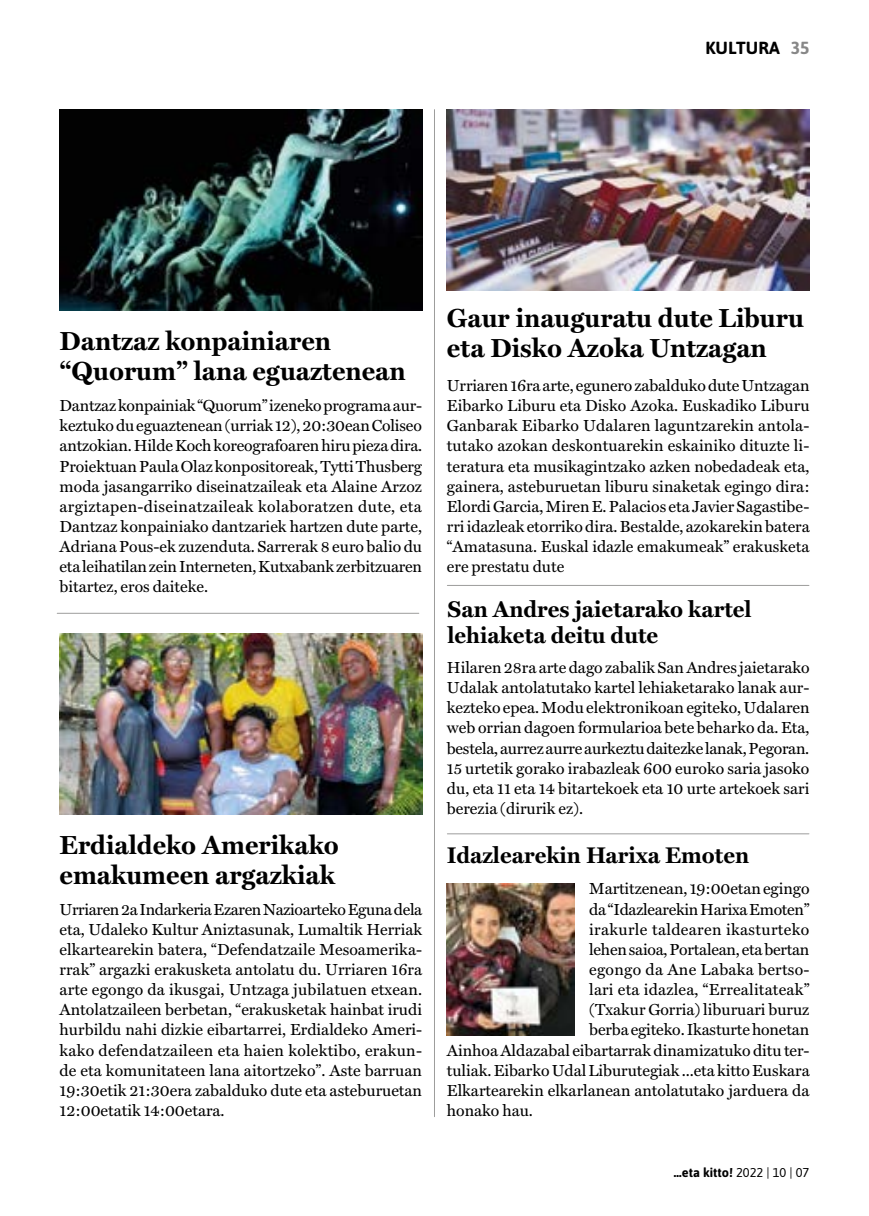
<style>
.page{position:relative;width:869px;height:1216px;background:#fff}
.page>*{position:absolute;margin:0;border:0;box-sizing:border-box;transform-origin:0 0}
.t1{font:700 26.25px/29.8px "Miller Text";color:#000}
.t2{font:700 22.75px/26.2px "Miller Text";color:#000}
.t3{font:700 17.5px "Asap";letter-spacing:.01em;color:#000}
.t4{font:16.1px/20.1px "Miller Text Roman";color:#000;text-align:justify}
.t5{font:16.1px "Miller Text Roman";letter-spacing:.02em;color:#000}
.t6{font:700 12.78px "Asap";color:#000}
.s1{color:#878787}
.s2{font-weight:400}
</style>
<div class="page">
<hr style="left:434px;top:110px;width:1px;height:1006px;background:#9d9d9c">
<hr style="left:57px;top:613px;width:361px;height:1px;background:#9d9d9c">
<hr style="left:447px;top:585px;width:361px;height:1px;background:#9d9d9c">
<hr style="left:447px;top:833px;width:361px;height:1px;background:#9d9d9c">
<img style="left:60px;top:109px;width:362px;height:202px">
<img style="left:60px;top:633px;width:362px;height:181px">
<img style="left:446px;top:109px;width:363px;height:181px">
<img style="left:446px;top:883px;width:128px;height:152px">
<p class="t3" style="left:705px;top:36px;width:105px">KULTURA <span class="s1">35</span></p>
<h1 class="t1" style="left:60px;top:326px;width:347px">Dantzaz konpainiaren “Quorum” lana eguaztenean</h1>
<p class="t4" style="left:60px;top:395px;width:364px">Dantzaz konpainiak “Quorum” izeneko programa aur&shy;keztuko du eguaztenean (urriak 12), 20:30ean Coliseo antzokian. Hilde Koch koreografoaren hiru pieza dira.<br>Proiektuan Paula Olaz konpositoreak, Tytti Thusberg moda jasangarriko diseinatzaileak eta Alaine Arzoz argiztapen-diseinatzaileak kolaboratzen dute, eta Dantzaz konpainiako dantzariek hartzen dute parte, Adriana Pous-ek zuzenduta. Sarrerak 8 euro balio du eta leihatilan zein Interneten, Kutxabank zerbitzuaren bitartez, eros daiteke.</p>
<h1 class="t1" style="left:60px;top:829px;width:280px">Erdialdeko Amerikako emakumeen argazkiak</h1>
<p class="t4" style="left:60px;top:898px;width:364px">Urriaren 2a Indarkeria Ezaren Nazioarteko Eguna dela eta, Udaleko Kultur Aniztasunak, Lumaltik Herriak elkartearekin batera, “Defendatzaile Mesoamerika&shy;rrak” argazki erakusketa antolatu du. Urriaren 16ra arte egongo da ikusgai, Untzaga jubilatuen etxean.<br>Antolatzaileen berbetan, “erakusketak hainbat irudi hurbildu nahi dizkie eibartarrei, Erdialdeko Ameri&shy;kako defendatzaileen eta haien kolektibo, erakun&shy;de eta komunitateen lana aitortzeko”. Aste barruan 19:30etik 21:30era zabalduko dute eta asteburuetan 12:00etatik 14:00etara.</p>
<h1 class="t1" style="left:446px;top:303px;width:358px">Gaur inauguratu dute Liburu eta Disko Azoka Untzagan</h1>
<p class="t4" style="left:446px;top:375px;width:364px">Urriaren 16ra arte, egunero zabalduko dute Untzagan Eibarko Liburu eta Disko Azoka. Euskadiko Liburu Ganbarak Eibarko Udalaren laguntzarekin antola&shy;tutako azokan deskontuarekin eskainiko dituzte li&shy;teratura eta musikagintzako azken nobedadeak eta, gainera, asteburuetan liburu sinaketak egingo dira:<br>Elordi Garcia, Miren E. Palacios eta Javier Sagastibe&shy;rri idazleak etorriko dira. Bestalde, azokarekin batera “Amatasuna. Euskal idazle emakumeak” erakusketa ere prestatu dute</p>
<h2 class="t2" style="left:447px;top:595px;width:305px">San Andres jaietarako kartel lehiaketa deitu dute</h2>
<p class="t4" style="left:446px;top:657px;width:364px">Hilaren 28ra arte dago zabalik San Andres jaietarako Udalak antolatutako kartel lehiaketarako lanak aur&shy;kezteko epea. Modu elektronikoan egiteko, Udalaren web orrian dagoen formularioa bete beharko da. Eta, bestela, aurrez aurre aurkeztu daitezke lanak, Pegoran.<br>15 urtetik gorako irabazleak 600 euroko saria jasoko du, eta 11 eta 14 bitartekoek eta 10 urte artekoek sari berezia (dirurik ez).</p>
<h2 class="t2" style="left:446px;top:842px;width:303px">Idazlearekin Harixa Emoten</h2>
<p class="t4" style="left:589px;top:878px;width:222px">Martitzenean, 19:00etan egingo</p>
<p class="t4" style="left:589px;top:898px;width:222px">da “Idazlearekin Harixa Emoten”</p>
<p class="t5" style="left:589px;top:919px;width:221px">irakurle taldearen ikasturteko</p>
<p class="t4" style="left:589px;top:939px;width:221px">lehen saioa, Portalean, eta bertan</p>
<p class="t4" style="left:589px;top:959px;width:221px">egongo da Ane Labaka bertso-</p>
<p class="t4" style="left:589px;top:979px;width:221px">lari eta idazlea, “Errealitateak”</p>
<p class="t4" style="left:589px;top:999px;width:221px">(Txakur Gorria) liburuari buruz</p>
<p class="t4" style="left:589px;top:1019px;width:221px">berba egiteko. Ikasturte honetan</p>
<p class="t4" style="left:446px;top:1039px;width:364px">Ainhoa Aldazabal eibartarrak dinamizatuko ditu ter-</p>
<p class="t4" style="left:446px;top:1059px;width:364px">tuliak. Eibarko Udal Liburutegiak ...eta kitto Euskara</p>
<p class="t4" style="left:446px;top:1080px;width:364px">Elkartearekin elkarlanean antolatutako jarduera da</p>
<p class="t4" style="left:446px;top:1100px;width:88px">honako hau.</p>
<p class="t6" style="left:673px;top:1162px;width:137px">…eta kitto! <span class="s2">2022 | 10 | 07</span></p>
</div>
